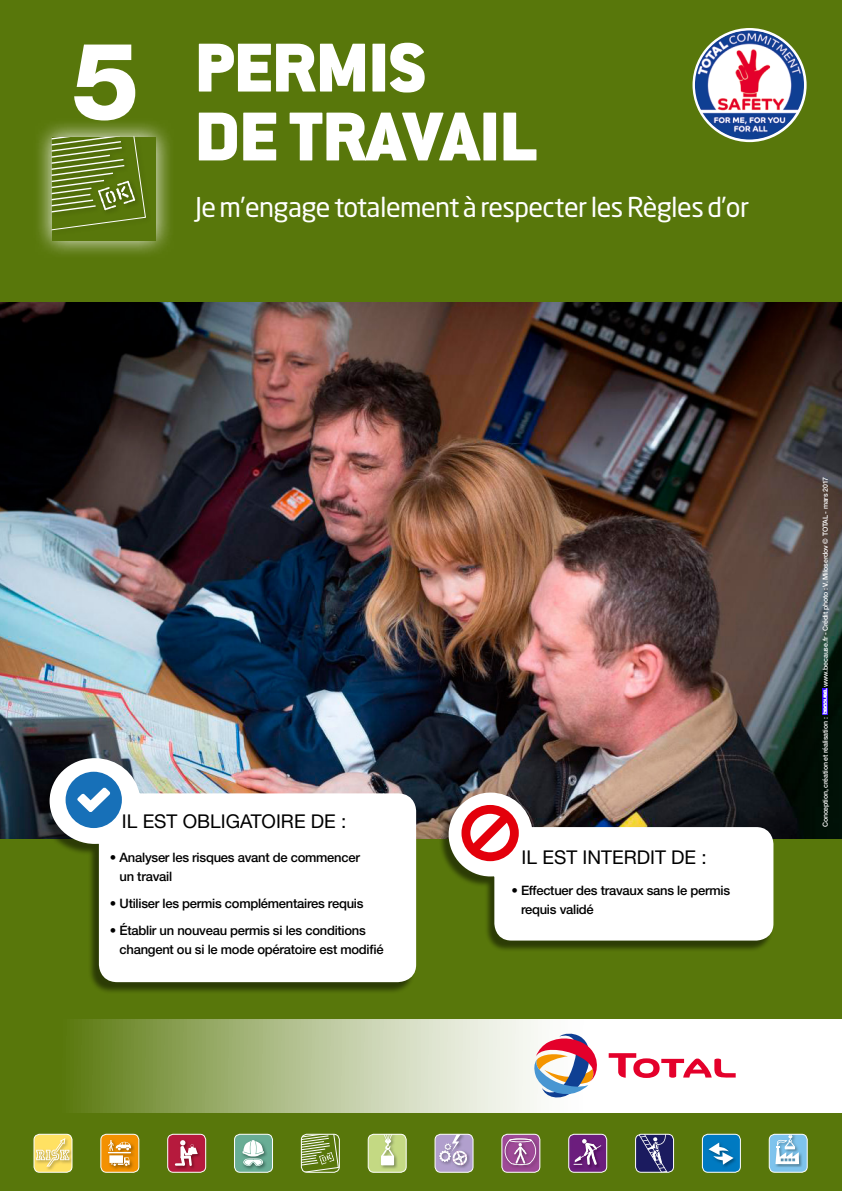
<style>
.page{position:relative;width:842px;height:1191px;background:#58770b}
.page>*{position:absolute;margin:0;border:0;box-sizing:border-box;transform-origin:0 0}
.t1{font:800 107.6px "Helvetica Neue LT Std";color:#fff}
.t2{font:900 75.8px/68.9px "Conduit ITC Std";color:#fff}
.t3{font:27px "Neo Sans Pro";letter-spacing:-.02em;color:#fff}
.t4{font:19px "Helvetica Neue LT Std";color:#000}
.t5{font:500 13px/19px "Helvetica Neue LT Std";letter-spacing:-.02em;color:#000}
.t6{font:500 7px "Helvetica Neue LT Std";letter-spacing:-.02em;color:#fff}
</style>
<div class="page">
<svg style="left:34px;top:1135px;width:38px;height:37px"></svg>
<div style="left:34px;top:1133px;width:38px;height:39px;border:1px solid #fff;border-radius:6px"></div>
<svg style="left:101px;top:1135px;width:38px;height:37px"></svg>
<div style="left:100px;top:1133px;width:39px;height:39px;border:1px solid #fff;border-radius:6px"></div>
<svg style="left:168px;top:1135px;width:38px;height:37px"></svg>
<div style="left:167px;top:1133px;width:39px;height:39px;border:1px solid #fff;border-radius:6px"></div>
<svg style="left:235px;top:1135px;width:37px;height:37px"></svg>
<div style="left:234px;top:1133px;width:39px;height:39px;border:1px solid #fff;border-radius:6px"></div>
<svg style="left:301px;top:1135px;width:38px;height:37px"></svg>
<div style="left:301px;top:1133px;width:39px;height:39px;border:1px solid #fff;border-radius:6px"></div>
<svg style="left:368px;top:1135px;width:38px;height:37px"></svg>
<div style="left:368px;top:1133px;width:39px;height:39px;border:1px solid #fff;border-radius:6px"></div>
<svg style="left:435px;top:1135px;width:38px;height:37px"></svg>
<div style="left:435px;top:1133px;width:38px;height:39px;border:1px solid #fff;border-radius:6px"></div>
<svg style="left:502px;top:1135px;width:38px;height:37px"></svg>
<div style="left:501px;top:1133px;width:39px;height:39px;border:1px solid #fff;border-radius:6px"></div>
<svg style="left:569px;top:1135px;width:38px;height:37px"></svg>
<div style="left:568px;top:1133px;width:39px;height:39px;border:1px solid #fff;border-radius:6px"></div>
<svg style="left:635px;top:1135px;width:38px;height:37px"></svg>
<div style="left:635px;top:1133px;width:39px;height:39px;border:1px solid #fff;border-radius:6px"></div>
<svg style="left:702px;top:1135px;width:38px;height:37px"></svg>
<div style="left:702px;top:1133px;width:39px;height:39px;border:1px solid #fff;border-radius:6px"></div>
<svg style="left:769px;top:1135px;width:38px;height:37px"></svg>
<div style="left:769px;top:1133px;width:39px;height:39px;border:1px solid #fff;border-radius:6px"></div>
<svg style="left:692px;top:28px;width:115px;height:114px"></svg>
<img style="left:695px;top:30px;width:109px;height:109px;border-radius:55px">
<svg style="left:77px;top:1019px;width:765px;height:93px;background:#cbd5b3"></svg>
<svg style="left:609px;top:1053px;width:127px;height:25px;background:#f49eae"></svg>
<svg style="left:534px;top:1032px;width:66px;height:69px;background:#c5a8b4"></svg>
<svg style="left:38px;top:123px;width:132px;height:131px"></svg>
<div style="left:53px;top:137px;width:103px;height:103px;background:#58770b"></div>
<div style="left:49px;top:133px;width:103px;height:103px;background:#000;opacity:.3"></div>
<svg style="left:52px;top:136px;width:94px;height:98px"></svg>
<img style="left:0;top:302px;width:842px;height:536px">
<div style="left:39px;top:760px;width:376px;height:234px;background:#000;opacity:.5"></div>
<svg style="left:49px;top:757px;width:368px;height:226px;background:#dcded6"></svg>
<div style="left:66px;top:771px;width:56px;height:57px;background:#1770b8;border-radius:50%"></div>
<svg style="left:77px;top:787px;width:33px;height:25px"></svg>
<div style="left:439px;top:794px;width:334px;height:158px;background:#000;opacity:.5"></div>
<svg style="left:448px;top:791px;width:326px;height:150px;background:#c6c7bf"></svg>
<svg style="left:459px;top:801px;width:62px;height:63px;background:#f18f94"></svg>
<img style="left:822px;top:689px;width:6px;height:25px">
<h1 class="t1" style="left:72px;top:17px;width:69px">5</h1>
<h2 class="t2" style="left:195px;top:34px;width:344px">PERMIS<br>DE TRAVAIL</h2>
<h3 class="t3" style="left:195px;top:191px;width:556px">Je m’engage totalement à respecter les Règles d’or</h3>
<h3 class="t4" style="left:122px;top:810px;width:226px">IL EST OBLIGATOIRE DE :</h3>
<p class="t5" style="left:120px;top:848px;width:242px;text-indent:-10px">• Analyser les risques avant de commencer un travail</p>
<p class="t5" style="left:110px;top:894px;width:255px">• Utiliser les permis complémentaires requis</p>
<p class="t5" style="left:120px;top:920px;width:266px;text-indent:-10px">• Établir un nouveau permis si les conditions changent ou si le mode opératoire est modifié</p>
<h3 class="t4" style="left:522px;top:846px;width:187px">IL EST INTERDIT DE :</h3>
<p class="t5" style="left:521px;top:880px;width:211px;text-indent:-10px">• Effectuer des travaux sans le permis requis validé</p>
<p class="t6" style="left:821px;top:687px;width:212px;rotate:-90deg">www.because.fr - Crédit photo : V. Miloserdov © TOTAL - mars 2017</p>
<p class="t6" style="left:821px;top:827px;width:111px;rotate:-90deg">Conception, création et réalisation :</p>
</div>
